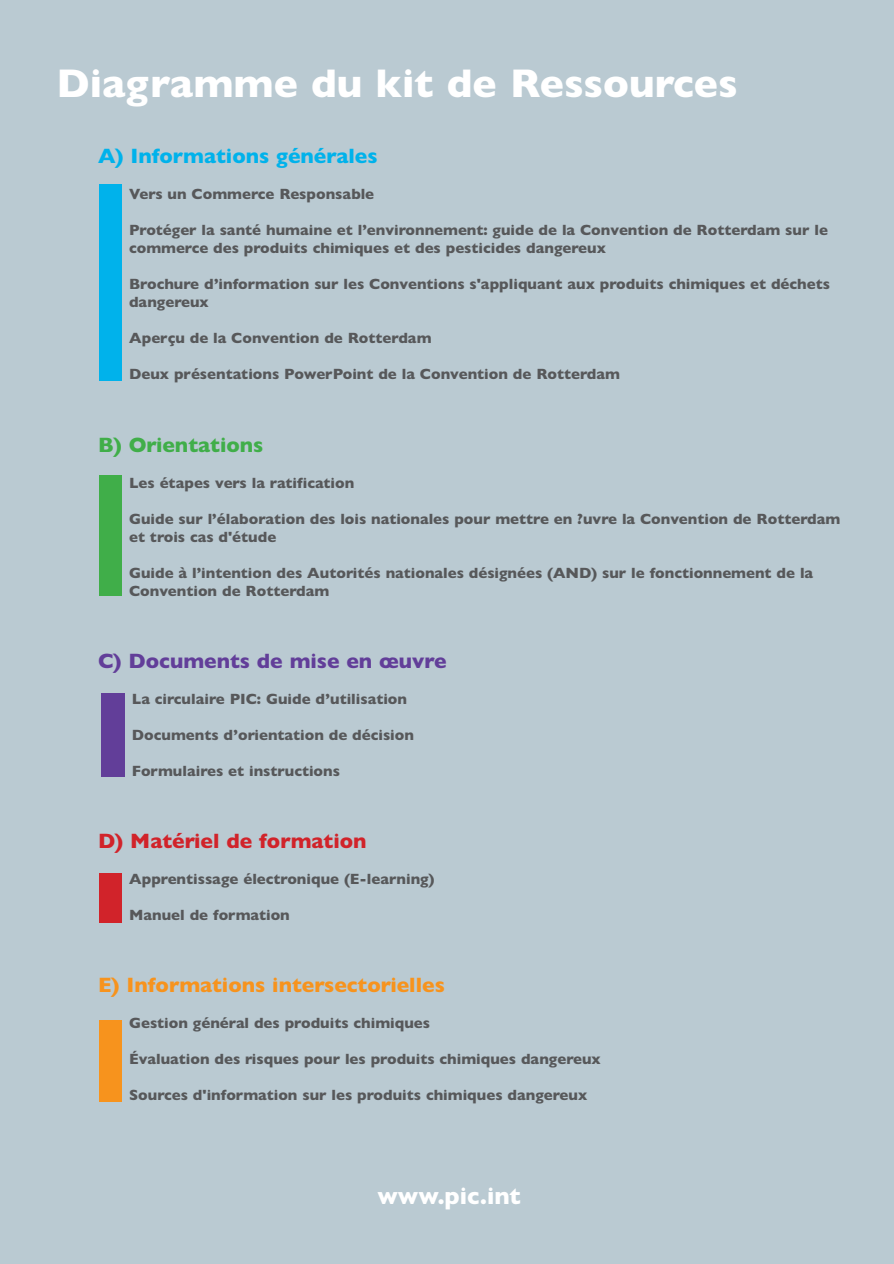
<style>
.page{position:relative;width:894px;height:1264px;background:#bacad2}
.page>*{position:absolute;margin:0;border:0;box-sizing:border-box;transform-origin:0 0}
.t1{font:700 40.5px "Gill Sans";color:#fff}
.t2{font:700 24px "Gill Sans";color:#fff}
.t3{font:700 21px "Gill Sans";color:#f7931d}
.t4{font:700 21px "Gill Sans";color:#623e99}
.t5{font:700 21px "Gill Sans";color:#00b2eb}
.t6{font:700 21px "Gill Sans";color:#d1232a}
.t7{font:700 21px "Gill Sans";color:#40ae49}
.t8{font:700 15px/18px "Gill Sans";color:#57585a}
</style>
<div class="page">
<h1 class="t1" style="left:56px;top:59px;width:682px">Diagramme du kit de Ressources</h1>
<h3 class="t5" style="left:98px;top:144px;width:281px">A) Informations générales</h3>
<p class="t8" style="left:129px;top:185px;width:247px">Vers un Commerce Responsable</p>
<p class="t8" style="left:129px;top:221px;width:700px">Protéger la santé humaine et l’environnement: guide de la Convention de Rotterdam sur le commerce des produits chimiques et des pesticides dangereux</p>
<p class="t8" style="left:129px;top:275px;width:702px">Brochure d’information sur les Conventions s'appliquant aux produits chimiques et déchets dangereux</p>
<p class="t8" style="left:129px;top:329px;width:304px">Aperçu de la Convention de Rotterdam</p>
<p class="t8" style="left:129px;top:365px;width:492px">Deux présentations PowerPoint de la Convention de Rotterdam</p>
<h3 class="t7" style="left:98px;top:432px;width:167px">B) Orientations</h3>
<p class="t8" style="left:129px;top:473px;width:227px">Les étapes vers la ratification</p>
<p class="t8" style="left:129px;top:509px;width:712px">Guide sur l’élaboration des lois nationales pour mettre en ?uvre la Convention de Rotterdam et trois cas d'étude</p>
<p class="t8" style="left:129px;top:563px;width:685px">Guide à l’intention des Autorités nationales désignées (AND) sur le fonctionnement de la<br>Convention de Rotterdam</p>
<h3 class="t4" style="left:98px;top:648px;width:350px">C) Documents de mise en œuvre</h3>
<p class="t8" style="left:132px;top:689px;width:277px">La circulaire PIC: Guide d’utilisation</p>
<p class="t8" style="left:132px;top:725px;width:284px">Documents d’orientation de décision</p>
<p class="t8" style="left:132px;top:761px;width:210px">Formulaires et instructions</p>
<h3 class="t6" style="left:98px;top:828px;width:270px">D) Matériel de formation</h3>
<p class="t8" style="left:129px;top:869px;width:307px">Apprentissage électronique (E-learning)</p>
<p class="t8" style="left:129px;top:905px;width:162px">Manuel de formation</p>
<h3 class="t3" style="left:98px;top:972px;width:348px">E) Informations intersectorielles</h3>
<p class="t8" style="left:129px;top:1013px;width:302px">Gestion général des produits chimiques</p>
<p class="t8" style="left:129px;top:1049px;width:473px">Évaluation des risques pour les produits chimiques dangereux</p>
<p class="t8" style="left:129px;top:1085px;width:459px">Sources d'information sur les produits chimiques dangereux</p>
<h2 class="t2" style="left:377px;top:1181px;width:145px">www.pic.int</h2>
</div>
